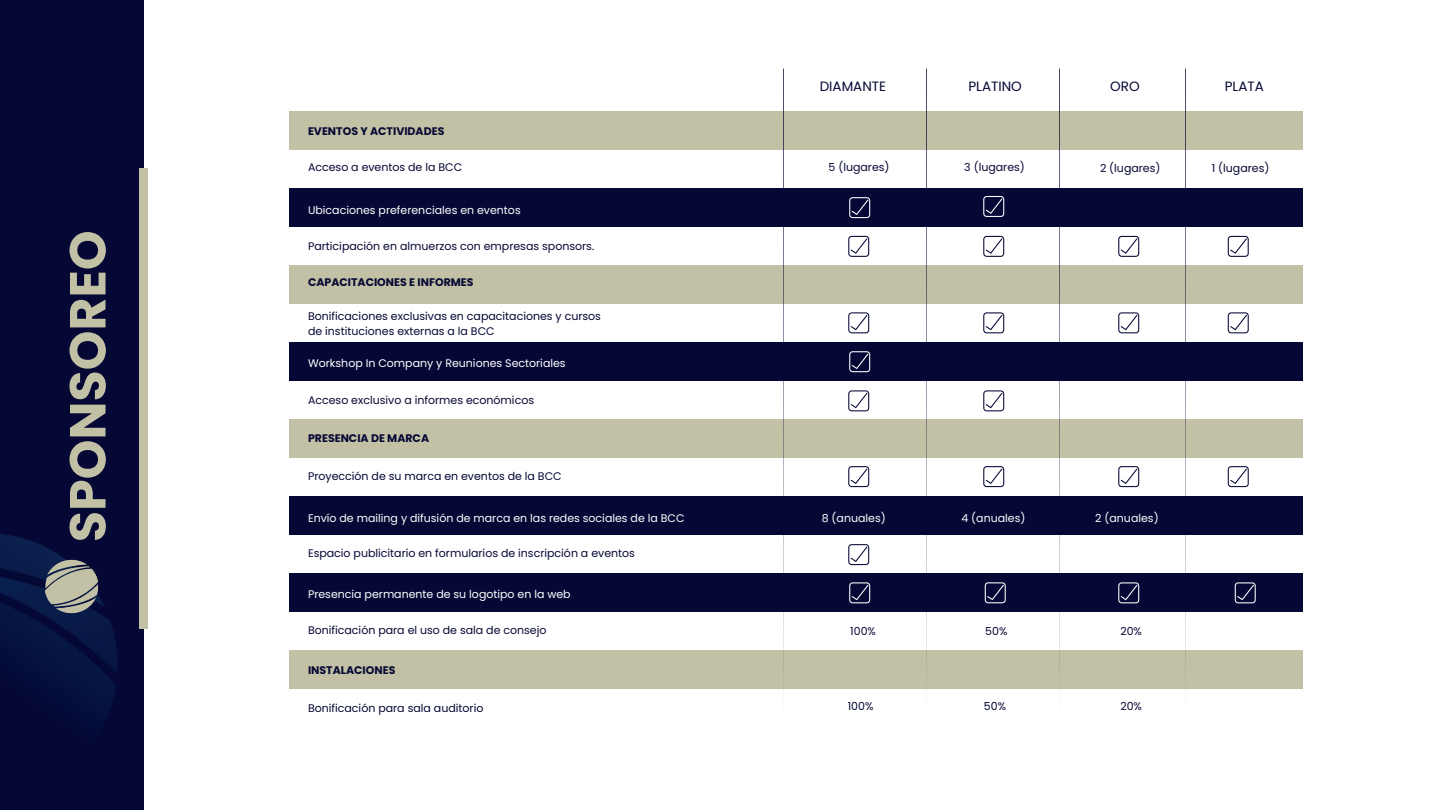
<style>
.page{position:relative;width:1440px;height:810px;background:#fff}
.page>*{position:absolute;margin:0;border:0;box-sizing:border-box;transform-origin:0 0}
.t1{font:700 50.6px "Poppins";color:#c2c0a5}
.t2{font:13.5px "Poppins";color:#050834}
.t3{font:11px/14.2px "Poppins";color:#050834}
.t4{font:11px "Poppins";color:#fff}
.t5{font:700 11px "Poppins";color:#050834}
</style>
<div class="page">
<div style="left:290px;top:111px;width:1013px;height:39px;background:#c2c0a5"></div>
<div style="left:290px;top:189px;width:1013px;height:38px;background:#050834"></div>
<div style="left:290px;top:266px;width:1013px;height:38px;background:#c2c0a5"></div>
<div style="left:290px;top:343px;width:1013px;height:38px;background:#050834"></div>
<div style="left:290px;top:420px;width:1013px;height:38px;background:#c2c0a5"></div>
<div style="left:290px;top:497px;width:1013px;height:38px;background:#050834"></div>
<div style="left:290px;top:574px;width:1013px;height:38px;background:#050834"></div>
<div style="left:290px;top:651px;width:1013px;height:38px;background:#c2c0a5"></div>
<svg style="left:783px;top:69px;width:1px;height:608px"></svg>
<svg style="left:848px;top:236px;width:21px;height:21px"></svg>
<svg style="left:848px;top:312px;width:21px;height:21px"></svg>
<svg style="left:848px;top:390px;width:21px;height:21px"></svg>
<svg style="left:848px;top:466px;width:21px;height:21px"></svg>
<svg style="left:848px;top:544px;width:21px;height:21px"></svg>
<svg style="left:926px;top:69px;width:1px;height:608px"></svg>
<svg style="left:983px;top:236px;width:21px;height:21px"></svg>
<svg style="left:983px;top:312px;width:21px;height:21px"></svg>
<svg style="left:983px;top:390px;width:21px;height:21px"></svg>
<svg style="left:983px;top:466px;width:21px;height:21px"></svg>
<svg style="left:1059px;top:69px;width:1px;height:608px"></svg>
<svg style="left:1118px;top:236px;width:21px;height:21px"></svg>
<svg style="left:1118px;top:312px;width:21px;height:21px"></svg>
<svg style="left:1118px;top:466px;width:21px;height:21px"></svg>
<svg style="left:1185px;top:69px;width:1px;height:608px"></svg>
<svg style="left:1228px;top:236px;width:21px;height:21px"></svg>
<svg style="left:1228px;top:312px;width:21px;height:21px"></svg>
<svg style="left:1228px;top:466px;width:21px;height:21px"></svg>
<svg style="left:849px;top:582px;width:21px;height:21px"></svg>
<svg style="left:849px;top:351px;width:21px;height:21px"></svg>
<svg style="left:849px;top:197px;width:21px;height:21px"></svg>
<svg style="left:983px;top:196px;width:21px;height:21px"></svg>
<svg style="left:985px;top:582px;width:21px;height:21px"></svg>
<svg style="left:1118px;top:582px;width:21px;height:21px"></svg>
<svg style="left:1235px;top:582px;width:21px;height:21px"></svg>
<div style="left:0;top:0;width:143px;height:809px;background:#050834"></div>
<img style="left:0;top:534px;width:117px;height:175px">
<img style="left:42px;top:556px;width:59px;height:60px">
<div style="left:139px;top:168px;width:9px;height:460px;background:#c2c0a5"></div>
<h3 class="t1" style="left:52px;top:542px;width:313px;rotate:-90deg">SPONSOREO</h3>
<p class="t5" style="left:308px;top:123px;width:138px">EVENTOS Y ACTIVIDADES</p>
<p class="t3" style="left:308px;top:160px;width:156px">Acceso a eventos de la BCC</p>
<h2 class="t4" style="left:308px;top:202px;width:214px">Ubicaciones preferenciales en eventos</h2>
<p class="t3" style="left:308px;top:239px;width:288px">Participación en almuerzos con empresas sponsors.</p>
<p class="t5" style="left:308px;top:275px;width:167px">CAPACITACIONES E INFORMES</p>
<p class="t3" style="left:308px;top:309px;width:295px">Bonificaciones exclusivas en capacitaciones y cursos de instituciones externas a la BCC</p>
<p class="t4" style="left:308px;top:355px;width:259px">Workshop In Company y Reuniones Sectoriales</p>
<h2 class="t3" style="left:308px;top:393px;width:228px">Acceso exclusivo a informes económicos</h2>
<p class="t5" style="left:308px;top:431px;width:123px">PRESENCIA DE MARCA</p>
<h3 class="t3" style="left:308px;top:469px;width:255px">Proyección de su marca en eventos de la BCC</h3>
<p class="t2" style="left:820px;top:76px;width:68px">DIAMANTE</p>
<p class="t2" style="left:968px;top:76px;width:55px">PLATINO</p>
<p class="t2" style="left:1110px;top:76px;width:31px">ORO</p>
<p class="t2" style="left:1225px;top:76px;width:41px">PLATA</p>
<p class="t3" style="left:829px;top:160px;width:63px">5 (lugares)</p>
<p class="t3" style="left:964px;top:160px;width:62px">3 (lugares)</p>
<p class="t3" style="left:1100px;top:161px;width:62px">2 (lugares)</p>
<p class="t3" style="left:1212px;top:161px;width:59px">1 (lugares)</p>
<p class="t4" style="left:308px;top:511px;width:378px">Envío de mailing y difusión de marca en las redes sociales de la BCC</p>
<p class="t4" style="left:822px;top:510px;width:66px">8 (anuales)</p>
<p class="t3" style="left:308px;top:546px;width:328px">Espacio publicitario en formularios de inscripción a eventos</p>
<p class="t4" style="left:308px;top:587px;width:264px">Presencia permanente de su logotipo en la web</p>
<h2 class="t3" style="left:308px;top:623px;width:240px">Bonificación para el uso de sala de consejo</h2>
<h1 class="t5" style="left:308px;top:663px;width:89px">INSTALACIONES</h1>
<h2 class="t3" style="left:308px;top:701px;width:177px">Bonificación para sala auditorio</h2>
<h3 class="t3" style="left:850px;top:624px;width:27px">100%</h3>
<p class="t3" style="left:848px;top:699px;width:27px">100%</p>
<p class="t4" style="left:961px;top:510px;width:66px">4 (anuales)</p>
<p class="t4" style="left:1095px;top:510px;width:65px">2 (anuales)</p>
<p class="t3" style="left:985px;top:624px;width:24px">50%</p>
<p class="t3" style="left:1120px;top:624px;width:23px">20%</p>
<h3 class="t3" style="left:984px;top:699px;width:24px">50%</h3>
<p class="t3" style="left:1120px;top:699px;width:23px">20%</p>
</div>
